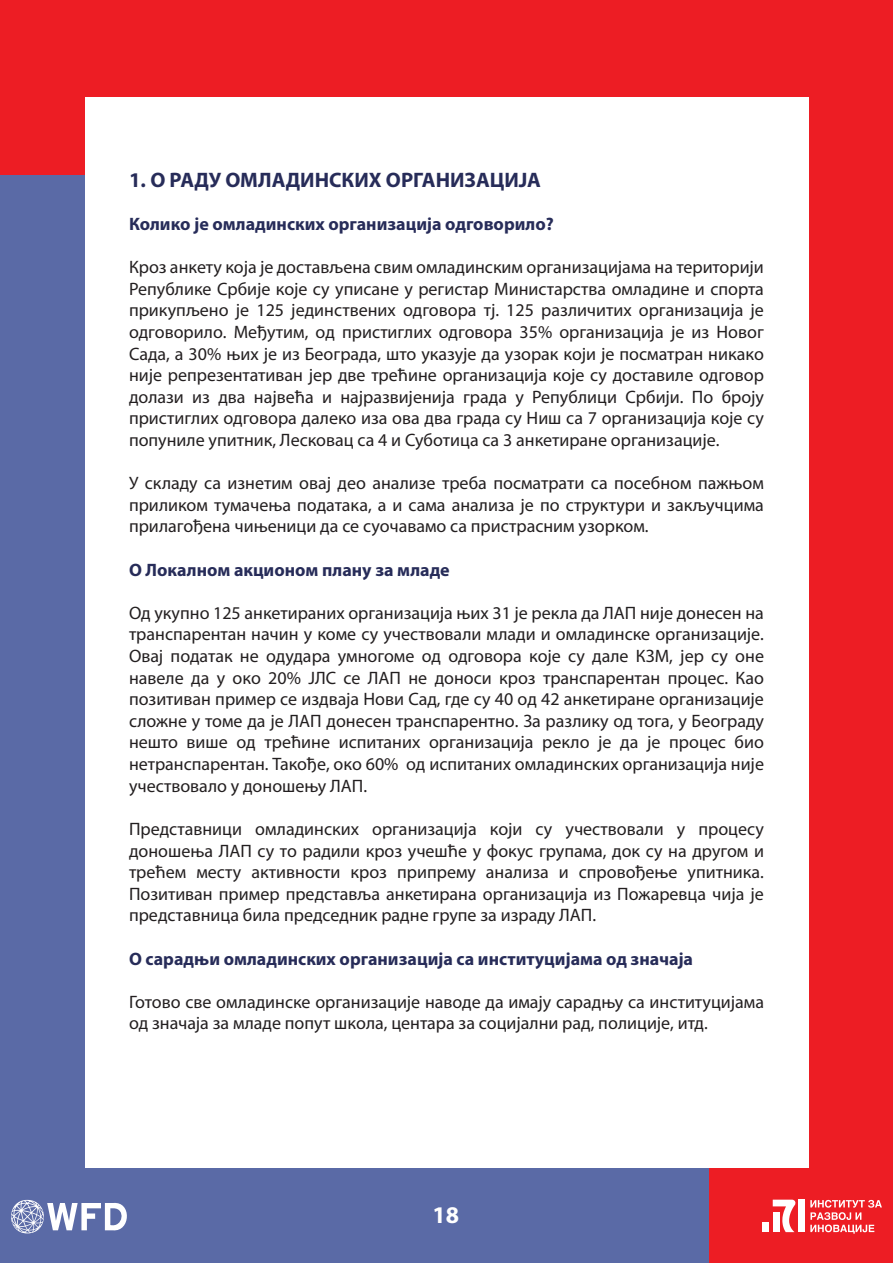
<style>
.page{position:relative;width:893px;height:1263px;background:#ed1d24}
.page>*{position:absolute;margin:0;border:0;box-sizing:border-box;transform-origin:0 0}
.t1{font:700 24px "Myriad Pro";color:#fff}
.t2{font:700 21px "Myriad Pro";color:#272c59}
.t3{font:18px/21.6px "Myriad Pro";color:#231f20;text-align:justify}
.t4{font:700 18px "Myriad Pro";color:#272c59}
</style>
<div class="page">
<div style="left:0;top:175px;width:709px;height:1088px;background:#5a6aa6"></div>
<div style="left:85px;top:97px;width:724px;height:1070px;background:#fff"></div>
<div style="left:798px;top:1199px;width:7px;height:33px;background:#fff"></div>
<div style="left:762px;top:1222px;width:7px;height:10px;background:#fff"></div>
<svg style="left:773px;top:1199px;width:23px;height:33px"></svg>
<svg style="left:810px;top:1200px;width:72px;height:34px"></svg>
<svg style="left:11px;top:1200px;width:116px;height:34px"></svg>
<p class="t2" style="left:129px;top:166px;width:413px">1. О РАДУ ОМЛАДИНСКИХ ОРГАНИЗАЦИЈА</p>
<p class="t4" style="left:129px;top:212px;width:426px">Колико је омладинских организација одговорило?</p>
<p class="t3" style="left:129px;top:256px;width:637px">Кроз анкету која је достављена свим омладинским организацијама на територији Републике Србије које су уписане у регистар Министарства омладине и спорта прикупљено је 125 јединствених одговора тј. 125 различитих организација је одговорило. Међутим, од пристиглих одговора 35% организација је из Новог Сада, а 30% њих је из Београда, што указује да узорак који је посматран никако није репрезентативан јер две трећине организација које су доставиле одговор долази из два највећа и најразвијенија града у Републици Србији. По броју пристиглих одговора далеко иза ова два града су Ниш са 7 организација које су попуниле упитник, Лесковац са 4 и Суботица са 3 анкетиране организације.</p>
<p class="t3" style="left:129px;top:472px;width:636px">У складу са изнетим овај део анализе треба посматрати са посебном пажњом приликом тумачења података, а и сама анализа је по структури и закључцима прилагођена чињеници да се суочавамо са пристрасним узорком.</p>
<p class="t4" style="left:129px;top:558px;width:322px">О Локалном акционом плану за младе</p>
<p class="t3" style="left:129px;top:602px;width:637px">Од укупно 125 анкетираних организација њих 31 је рекла да ЛАП није донесен на транспарентан начин у коме су учествовали млади и омладинске организације.<br>Овај податак не одудара умногоме од одговора које су дале КЗМ, јер су оне навеле да у око 20% ЈЛС се ЛАП не доноси кроз транспарентан процес. Као позитиван пример се издваја Нови Сад, где су 40 од 42 анкетиране организације сложне у томе да је ЛАП донесен транспарентно. За разлику од тога, у Београду нешто више од трећине испитаних организација рекло је да је процес био нетранспарентан. Такође, око 60% од испитаних омладинских организација није учествовало у доношењу ЛАП.</p>
<p class="t3" style="left:129px;top:818px;width:636px">Представници омладинских организација који су учествовали у процесу доношења ЛАП су то радили кроз учешће у фокус групама, док су на другом и трећем месту активности кроз припрему анализа и спровођење упитника.<br>Позитиван пример представља анкетирана организација из Пожаревца чија је представница била председник радне групе за израду ЛАП.</p>
<p class="t4" style="left:129px;top:947px;width:566px">О сарадњи омладинских организација са институцијама од значаја</p>
<p class="t3" style="left:129px;top:990px;width:636px">Готово све омладинске организације наводе да имају сарадњу са институцијама од значаја за младе попут школа, центара за социјални рад, полиције, итд.</p>
<h1 class="t1" style="left:432px;top:1199px;width:28px">18</h1>
</div>
